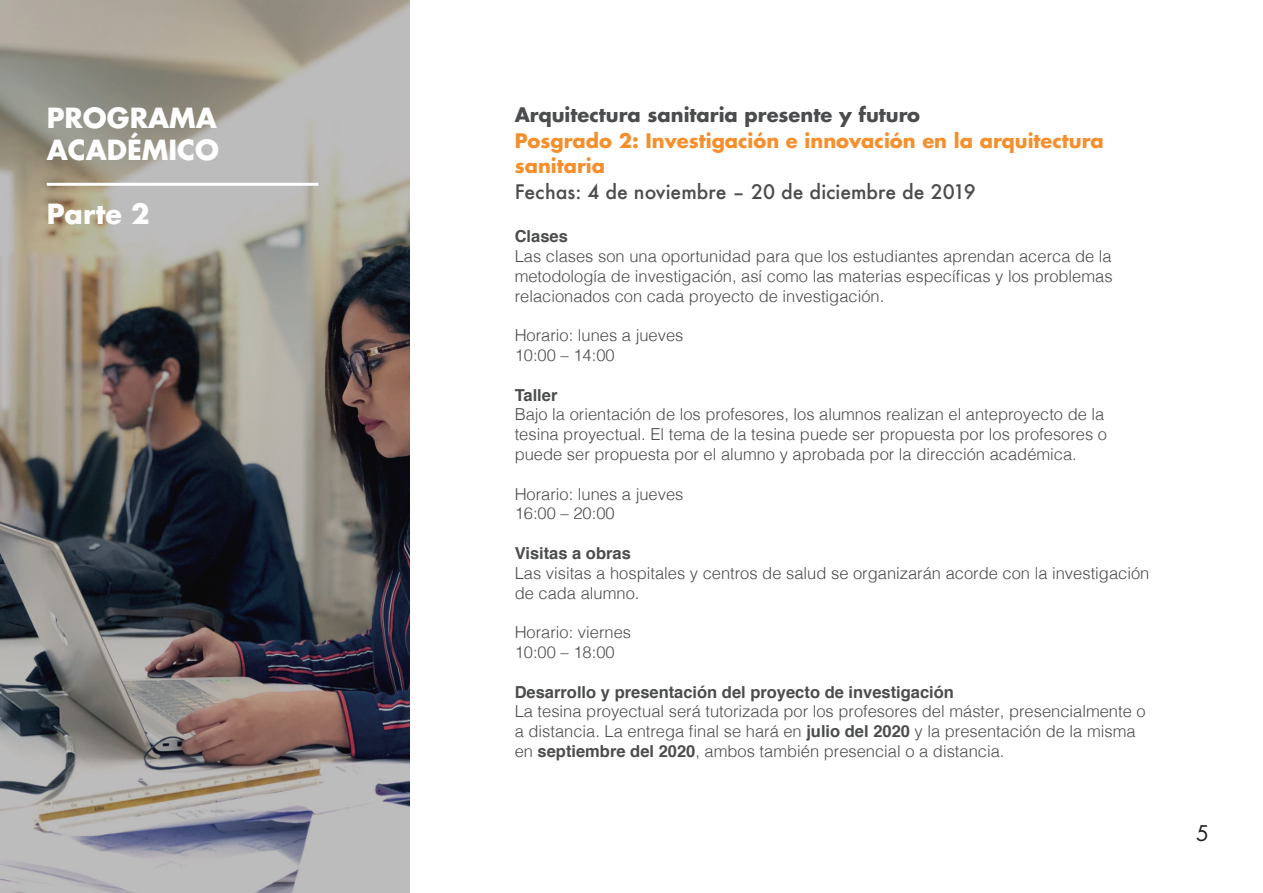
<style>
.page{position:relative;width:1263px;height:893px;background:#fff}
.page>*{position:absolute;margin:0;border:0;box-sizing:border-box;transform-origin:0 0}
.t1{font:700 27px/32.4px "Futura LT";color:#fff}
.t2{font:21px "Futura";color:#231f20}
.t3{font:700 19.5px/25.5px "Futura";color:#f68f2b}
.t4{font:500 19.5px "Futura";color:#4b4c4d}
.t5{font:700 19.5px "Futura";color:#4b4c4d}
.t6{font:300 16.5px/19.8px "Helvetica";color:#4b4c4d}
.t7{font:700 16.5px "Helvetica";color:#4b4c4d}
.s1{font-weight:700}
</style>
<div class="page">
<img style="left:0;top:0;width:410px;height:893px">
<hr style="left:47px;top:183px;width:271px;height:3px;background:#fff">
<h1 class="t1" style="left:47px;top:101px;width:174px">PROGRAMA<br>ACADÉMICO</h1>
<h1 class="t1" style="left:47px;top:197px;width:104px">Parte 2</h1>
<p class="t5" style="left:515px;top:102px;width:407px">Arquitectura sanitaria presente y futuro</p>
<p class="t3" style="left:515px;top:128px;width:591px">Posgrado 2: Investigación e innovación en la arquitectura sanitaria</p>
<p class="t4" style="left:515px;top:178px;width:463px">Fechas: 4 de noviembre – 20 de diciembre de 2019</p>
<p class="t7" style="left:515px;top:223px;width:55px">Clases</p>
<p class="t6" style="left:515px;top:245px;width:599px;text-align:justify">Las clases son una oportunidad para que los estudiantes aprendan acerca de la metodología de investigación, así como las materias específicas y los problemas relacionados con cada proyecto de investigación.</p>
<p class="t6" style="left:515px;top:324px;width:170px">Horario: lunes a jueves<br>10:00 – 14:00</p>
<p class="t7" style="left:515px;top:381px;width:44px">Taller</p>
<p class="t6" style="left:515px;top:403px;width:594px">Bajo la orientación de los profesores, los alumnos realizan el anteproyecto de la tesina proyectual. El tema de la tesina puede ser propuesta por los profesores o puede ser propuesta por el alumno y aprobada por la dirección académica.</p>
<p class="t6" style="left:515px;top:483px;width:170px">Horario: lunes a jueves<br>16:00 – 20:00</p>
<p class="t7" style="left:515px;top:540px;width:118px">Visitas a obras</p>
<p class="t6" style="left:515px;top:562px;width:636px">Las visitas a hospitales y centros de salud se organizarán acorde con la investigación de cada alumno.</p>
<p class="t6" style="left:515px;top:621px;width:118px">Horario: viernes<br>10:00 – 18:00</p>
<p class="t7" style="left:515px;top:678px;width:441px">Desarrollo y presentación del proyecto de investigación</p>
<p class="t6" style="left:515px;top:700px;width:632px">La tesina proyectual será tutorizada por los profesores del máster, presencialmente o a distancia. La entrega final se hará en <span class="s1">julio del 2020</span> y la presentación de la misma en <span class="s1">septiembre del 2020</span>, ambos también presencial o a distancia.</p>
<p class="t2" style="left:1196px;top:820px;width:14px">5</p>
</div>
